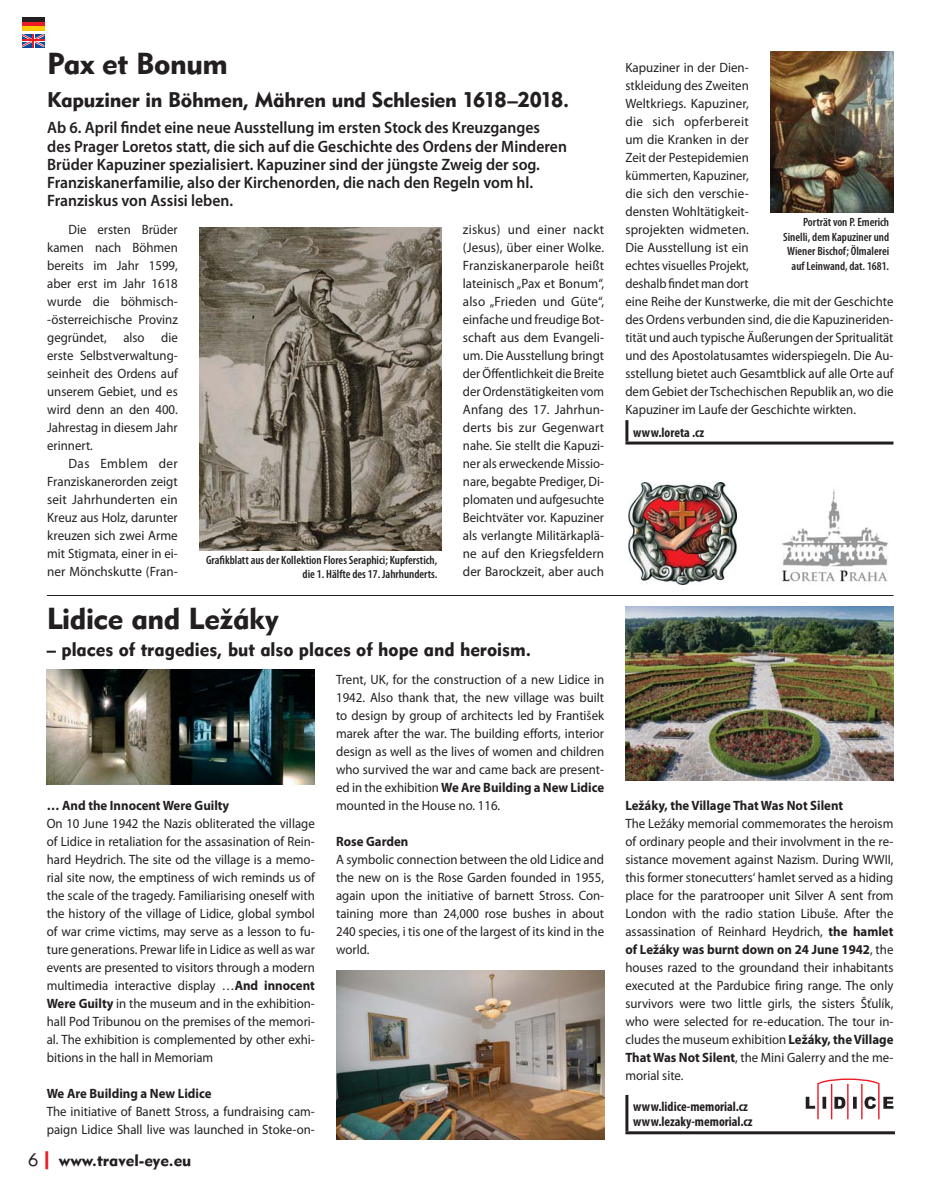
<style>
.page{position:relative;width:936px;height:1191px;background:#fff}
.page>*{position:absolute;margin:0;border:0;box-sizing:border-box;transform-origin:0 0}
.t1{font:30px "Geometric 415 AT Black A";letter-spacing:-.01em;color:#231f20}
.t2{font:21px "Geometric 415 AT Black A";letter-spacing:-.01em;color:#231f20}
.t3{font:19.5px "Geometric 415 AT Black A";color:#231f20;scale:.95 1}
.t4{font:600 16.5px/18px "Myriad Pro";color:#231f20;scale:.95 1}
.t5{font:16.5px "Geometric 415 AT Black A";color:#231f20}
.t6{font:13.5px/18px "Myriad Pro";color:#231f20;text-align:justify;scale:.95 1}
.t7{font:13.5px/18px "Myriad Pro";color:#231f20;text-align:justify}
.t8{font:13.5px/18px "Myriad Pro";color:#231f20;scale:.96 1}
.t9{font:700 13.5px "Myriad Pro";color:#231f20;scale:.95 1}
.t10{font:700 condensed 13.5px/15px "Myriad Pro";color:#231f20}
.t11{font:600 condensed 12px/14.4px "Myriad Pro";color:#231f20;text-align:right}
.s1{font-weight:700}
.s2{font-family:"Geometric 415 AT Lite A";font-size:18px}
.s3{font-size:18px;color:#ed1c24}
</style>
<div class="page">
<hr style="left:625px;top:420px;width:3px;height:21px;background:#231f20">
<hr style="left:625px;top:441px;width:268px;height:3px;background:#231f20">
<img style="left:782px;top:489px;width:106px;height:93px">
<img style="left:628px;top:482px;width:108px;height:103px">
<img style="left:770px;top:51px;width:123px;height:162px">
<img style="left:199px;top:227px;width:242px;height:324px">
<hr style="left:625px;top:1095px;width:3px;height:36px;background:#231f20">
<hr style="left:625px;top:1131px;width:269px;height:3px;background:#231f20">
<svg style="left:805px;top:1078px;width:88px;height:41px"></svg>
<img style="left:625px;top:606px;width:268px;height:174px">
<img style="left:47px;top:670px;width:268px;height:114px">
<img style="left:336px;top:970px;width:268px;height:170px">
<hr style="left:47px;top:595px;width:846px;height:1px;background:#231f20">
<svg style="left:22px;top:17px;width:22px;height:30px"></svg>
<h1 class="t1" style="left:47px;top:52px;width:182px">Pax et Bonum</h1>
<h2 class="t2" style="left:47px;top:92px;width:523px">Kapuziner in Böhmen, Mähren und Schlesien 1618–2018.</h2>
<p class="t4" style="left:47px;top:121px;width:548px">Ab 6. April findet eine neue Ausstellung im ersten Stock des Kreuzganges des Prager Loretos statt, die sich auf die Geschichte des Ordens der Minderen Brüder Kapuziner spezialisiert. Kapuziner sind der jüngste Zweig der sog.<br>Franziskanerfamilie, also der Kirchenorden, die nach den Regeln vom hl.<br>Franziskus von Assisi leben.</p>
<p class="t6" style="left:47px;top:222px;width:139px;text-indent:21px">Die ersten Brüder kamen nach Böhmen bereits im Jahr 1599, aber erst im Jahr 1618 wurde die böhmisch--österreichische Provinz gegründet, also die erste Selbstverwaltung&shy;seinheit des Ordens auf unserem Gebiet, und es wird denn an den 400.<br>Jahrestag in diesem Jahr erinnert.</p>
<p class="t7" style="left:47px;top:456px;width:132px;text-indent:21px">Das Emblem der Franziskanerorden zeigt seit Jahrhunderten ein Kreuz aus Holz, darunter kreuzen sich zwei Arme mit Stigmata, einer in ei&shy;ner Mönchskutte (Fran-</p>
<p class="t11" style="left:206px;top:554px;width:233px">Grafikblatt aus der Kollektion Flores Seraphici; Kupferstich, die 1. Hälfte des 17. Jahrhunderts.</p>
<p class="t7" style="left:463px;top:222px;width:143px">ziskus) und einer nackt (Jesus), über einer Wolke.<br>Franziskanerparole heißt lateinisch „Pax et Bonum“, also „Frieden und Güte“, einfache und freudige Bot&shy;schaft aus dem Evangeli&shy;um. Die Ausstellung bringt der Öffentlichkeit die Breite der Ordenstätigkeiten vom Anfang des 17. Jahrhun&shy;derts bis zur Gegenwart nahe. Sie stellt die Kapuzi&shy;ner als erweckende Missio&shy;nare, begabte Prediger, Di&shy;plomaten und aufgesuchte Beichtväter vor. Kapuziner als verlangte Militärkaplä&shy;ne auf den Kriegsfeldern der Barockzeit, aber auch</p>
<h1 class="t1" style="left:47px;top:607px;width:233px">Lidice and Ležáky</h1>
<h3 class="t3" style="left:47px;top:641px;width:511px">– places of tragedies, but also places of hope and heroism.</h3>
<p class="t9" style="left:47px;top:800px;width:194px">… And the Innocent Were Guilty</p>
<p class="t6" style="left:47px;top:816px;width:284px">On 10 June 1942 the Nazis obliterated the village of Lidice in retaliation for the assasination of Rein&shy;hard Heydrich. The site od the village is a memo&shy;rial site now, the emptiness of wich reminds us of the scale of the tragedy. Familiarising oneself with the history of the village of Lidice, global symbol of war crime victims, may serve as a lesson to fu&shy;ture generations. Prewar life in Lidice as well as war events are presented to visitors through a modern multimedia interactive display …<span class="s1">And innocent Were Guilty</span> in the museum and in the exhibition&shy;hall Pod Tribunou on the premises of the memori&shy;al. The exhibition is complemented by other exhi&shy;bitions in the hall in Memoriam</p>
<p class="t9" style="left:47px;top:1088px;width:175px">We Are Building a New Lidice</p>
<p class="t6" style="left:47px;top:1104px;width:284px">The initiative of Banett Stross, a fundraising cam&shy;paign Lidice Shall live was launched in Stoke-on-</p>
<p class="t5" style="left:28px;top:1154px;width:165px"><span class="s2">6</span><span class="s3">|</span> www.travel-eye.eu</p>
<p class="t6" style="left:336px;top:672px;width:284px">Trent, UK, for the construction of a new Lidice in 1942. Also thank that, the new village was built to design by group of architects led by František marek after the war. The building efforts, interior design as well as the lives of women and children who survived the war and came back are present&shy;ed in the exhibition <span class="s1">We Are Building a New Lidice </span>mounted in the House no. 116.</p>
<p class="t9" style="left:336px;top:836px;width:78px">Rose Garden</p>
<p class="t6" style="left:336px;top:852px;width:283px">A symbolic connection between the old Lidice and the new on is the Rose Garden founded in 1955, again upon the initiative of barnett Stross. Con&shy;taining more than 24,000 rose bushes in about 240 species, i tis one of the largest of its kind in the world.</p>
<p class="t8" style="left:625px;top:60px;width:281px">Kapuziner in der Dien-<br>stkleidung des Zweiten<br>Weltkriegs. Kapuziner,<br>die sich opferbereit<br>um die Kranken in der<br>Zeit der Pestepidemien<br>kümmerten, Kapuziner,<br>die sich den verschie-<br>densten Wohltätigkeit-<br>sprojekten widmeten.<br>Die Ausstellung ist ein<br>echtes visuelles Projekt,<br>deshalb findet man dort<br>eine Reihe der Kunstwerke, die mit der Geschichte des Ordens verbunden sind, die die Kapuzineriden&shy;tität und auch typische Äußerungen der Spritualität und des Apostolatusamtes widerspiegeln. Die Au&shy;sstellung bietet auch Gesamtblick auf alle Orte auf dem Gebiet der Tschechischen Republik an, wo die<br>Kapuziner im Laufe der Geschichte wirkten.</p>
<p class="t10" style="left:633px;top:426px;width:72px">www.loreta .cz</p>
<p class="t11" style="left:783px;top:216px;width:107px">Porträt von P. Emerich<br>Sinelli, dem Kapuziner und<br>Wiener Bischof; Ölmalerei auf Leinwand, dat. 1681.</p>
<p class="t9" style="left:625px;top:800px;width:231px">Ležáky, the Village That Was Not Silent</p>
<p class="t6" style="left:625px;top:816px;width:284px">The Ležáky memorial commemorates the heroism of ordinary people and their involvment in the re&shy;sistance movement against Nazism. During WWII, this former stonecutters‘ hamlet served as a hiding place for the paratrooper unit Silver A sent from London with the radio station Libuše. After the assassination of Reinhard Heydrich, <span class="s1">the hamlet of Ležáky was burnt down on 24 June 1942</span>, the houses razed to the groundand their inhabitants executed at the Pardubice firing range. The only survivors were two little girls, the sisters Šťulík, who were selected for re-education. The tour in&shy;cludes the museum exhibition <span class="s1">Ležáky, the Village That Was Not Silent</span>, the Mini Galerry and the me&shy;morial site.</p>
<p class="t10" style="left:633px;top:1100px;width:121px">www.lidice-memorial.cz www.lezaky-memorial.cz</p>
</div>
